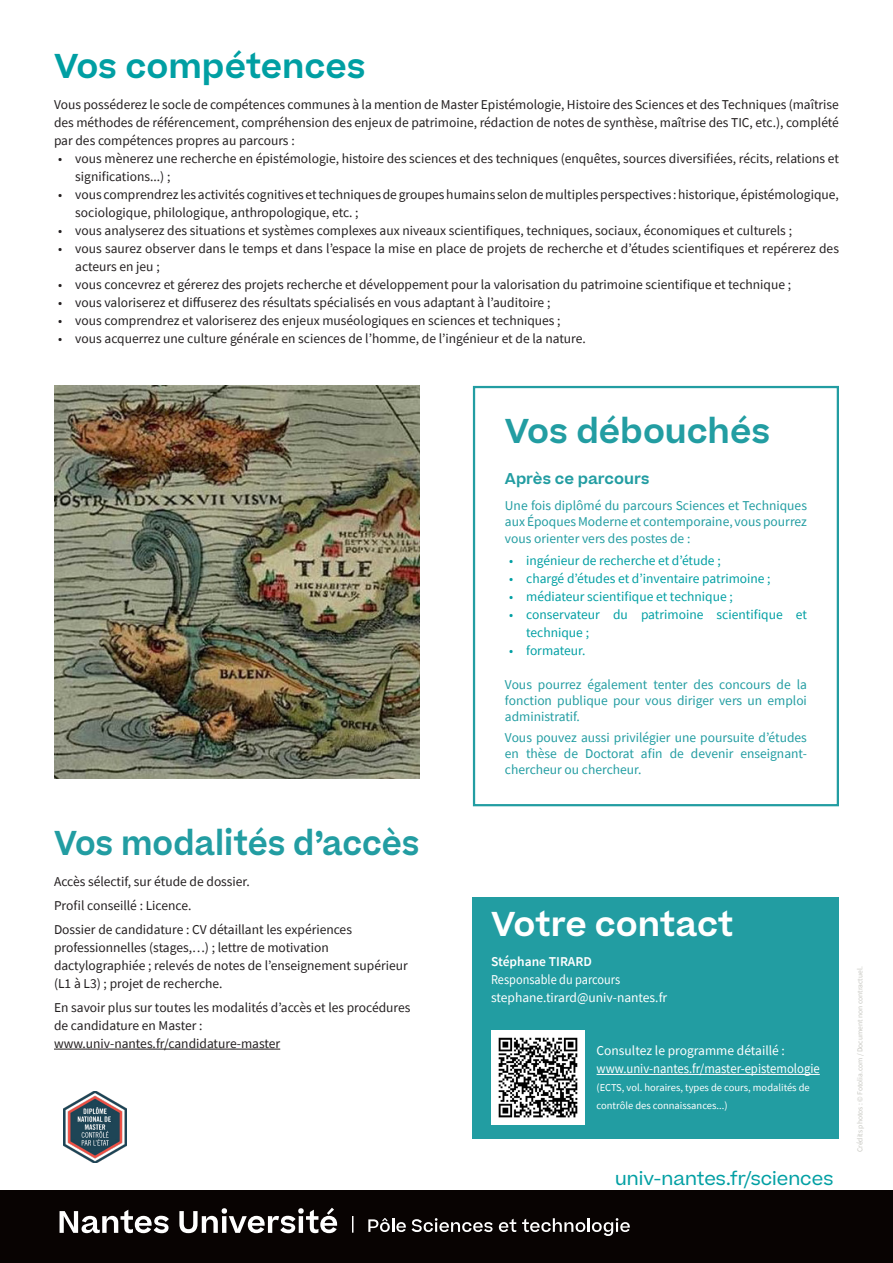
<style>
.page{position:relative;width:893px;height:1263px;background:#fff}
.page>*{position:absolute;margin:0;border:0;box-sizing:border-box;transform-origin:0 0}
.Titre{font:600 33px "Beatrice";color:#229da2;scale:.94 1}
.Titre-2{font:600 33px "Beatrice";color:#009fa3}
.titre_encart{font:600 33px "Beatrice";color:#229da2}
.Titre-3{font:600 33px "Beatrice";letter-spacing:-.005em;color:#fff}
.t1{font:18px "Beatrice";color:#009fa3}
.info_encart{font:600 15px "Beatrice";color:#229da2}
.t2{font:13.5px/18px "Source Sans Pro";color:#231f20}
.info_encart-2{font:13.5px/16.2px "Source Sans Pro";color:#229da2;text-align:justify}
.t3{font:13.5px/18px "Source Sans Pro";color:#009fa3}
.t4{font:13.5px "Source Sans Pro";color:#fff}
.t5{font:13.5px "Source Sans Pro";color:#fff;scale:.94 1}
.t6{font:13.5px "Source Sans Pro";color:#fff;scale:.91 1}
.t7{font:600 13.5px "Source Sans Pro";color:#fff}
.t8{font:10.5px/18px "Source Sans Pro";color:#fff}
.t9{font:7.5px "Source Sans Pro";color:#c7c7c1}
</style>
<div class="page">
<div style="left:473px;top:897px;width:366px;height:242px;background:#229da2"></div>
<div style="left:473px;top:386px;width:366px;height:420px;border:2px solid #229da2"></div>
<div style="left:0;top:1191px;width:893px;height:72px;background:#080302"></div>
<svg style="left:60px;top:1208px;width:277px;height:25px"></svg>
<hr style="left:54px;top:1049px;width:226px;height:1px;background:#231f20">
<hr style="left:597px;top:1074px;width:223px;height:1px;background:#fff">
<img style="left:491px;top:1031px;width:93px;height:93px">
<img style="left:54px;top:386px;width:366px;height:392px">
<svg style="left:368px;top:1218px;width:38px;height:14px"></svg>
<svg style="left:412px;top:1218px;width:81px;height:14px"></svg>
<svg style="left:499px;top:1219px;width:17px;height:13px"></svg>
<svg style="left:522px;top:1218px;width:108px;height:18px"></svg>
<svg style="left:352px;top:1216px;width:1px;height:17px"></svg>
<img style="left:64px;top:1091px;width:63px;height:72px">
<p class="Titre-2" style="left:54px;top:44px;width:313px">Vos compétences</p>
<p class="t2" style="left:54px;top:95px;width:786px;text-align:justify">Vous posséderez le socle de compétences communes à la mention de Master Epistémologie, Histoire des Sciences et des Techniques (maîtrise des méthodes de référencement, compréhension des enjeux de patrimoine, rédaction de notes de synthèse, maîtrise des TIC, etc.), complété par des compétences propres au parcours :</p>
<p class="t2" style="left:75px;top:149px;width:765px;text-indent:-17px">• vous mènerez une recherche en épistémologie, histoire des sciences et des techniques (enquêtes, sources diversifiées, récits, relations et significations...) ;</p>
<p class="t2" style="left:75px;top:185px;width:765px;text-indent:-17px">• vous comprendrez les activités cognitives et techniques de groupes humains selon de multiples perspectives : historique, épistémologique, sociologique, philologique, anthropologique, etc. ;</p>
<p class="t2" style="left:58px;top:221px;width:735px">• vous analyserez des situations et systèmes complexes aux niveaux scientifiques, techniques, sociaux, économiques et culturels ;</p>
<p class="t2" style="left:75px;top:239px;width:765px;text-indent:-17px">• vous saurez observer dans le temps et dans l’espace la mise en place de projets de recherche et d’études scientifiques et repérerez des acteurs en jeu ;</p>
<p class="t2" style="left:58px;top:275px;width:734px">• vous concevrez et gérerez des projets recherche et développement pour la valorisation du patrimoine scientifique et technique ;</p>
<p class="t2" style="left:58px;top:293px;width:494px">• vous valoriserez et diffuserez des résultats spécialisés en vous adaptant à l’auditoire ;</p>
<p class="t2" style="left:58px;top:311px;width:504px">• vous comprendrez et valoriserez des enjeux muséologiques en sciences et techniques ;</p>
<p class="t2" style="left:58px;top:329px;width:529px">• vous acquerrez une culture générale en sciences de l’homme, de l’ingénieur et de la nature.</p>
<p class="Titre" style="left:54px;top:821px;width:391px">Vos modalités d’accès</p>
<p class="t2" style="left:54px;top:872px;width:197px">Accès sélectif, sur étude de dossier.</p>
<p class="t2" style="left:54px;top:896px;width:139px">Profil conseillé : Licence.</p>
<p class="t2" style="left:54px;top:920px;width:355px">Dossier de candidature : CV détaillant les expériences professionnelles (stages,…) ; lettre de motivation dactylographiée ; relevés de notes de l’enseignement supérieur (L1 à L3) ; projet de recherche.</p>
<p class="t2" style="left:54px;top:998px;width:358px">En savoir plus sur toutes les modalités d’accès et les procédures de candidature en Master :</p>
<p class="t2" style="left:54px;top:1034px;width:228px">www.univ-nantes.fr/candidature-master</p>
<p class="titre_encart" style="left:505px;top:409px;width:267px">Vos débouchés</p>
<p class="info_encart" style="left:505px;top:468px;width:146px">Après ce parcours</p>
<p class="info_encart-2" style="left:505px;top:497px;width:304px">Une fois diplômé du parcours Sciences et Techniques aux Époques Moderne et contemporaine, vous pourrez vous orienter vers des postes de :</p>
<p class="t3" style="left:509px;top:551px;width:213px">• ingénieur de recherche et d’étude ;</p>
<p class="t3" style="left:509px;top:569px;width:263px">• chargé d’études et d’inventaire patrimoine ;</p>
<p class="t3" style="left:509px;top:587px;width:225px">• médiateur scientifique et technique ;</p>
<p class="t3" style="left:526px;top:605px;width:282px;text-indent:-17px">• conservateur du patrimoine scientifique et technique ;</p>
<p class="t3" style="left:509px;top:641px;width:78px">• formateur.</p>
<p class="info_encart-2" style="left:505px;top:676px;width:304px">Vous pourrez également tenter des concours de la fonction publique pour vous diriger vers un emploi administratif.</p>
<p class="info_encart-2" style="left:505px;top:729px;width:304px">Vous pouvez aussi privilégier une poursuite d’études en thèse de Doctorat afin de devenir enseignant&shy;chercheur ou chercheur.</p>
<p class="Titre-3" style="left:491px;top:901px;width:244px">Votre contact</p>
<p class="t7" style="left:491px;top:953px;width:102px">Stéphane TIRARD</p>
<p class="t6" style="left:491px;top:971px;width:143px">Responsable du parcours</p>
<p class="t4" style="left:491px;top:989px;width:178px">stephane.tirard@univ-nantes.fr</p>
<p class="t4" style="left:597px;top:1042px;width:190px">Consultez le programme détaillé :</p>
<p class="t5" style="left:597px;top:1060px;width:239px">www.univ-nantes.fr/master-epistemologie</p>
<p class="t8" style="left:597px;top:1079px;width:215px">(ECTS, vol. horaires, types de cours, modalités de contrôle des connaissances...)</p>
<p class="t1" style="left:615px;top:1167px;width:220px">univ-nantes.fr/sciences</p>
<p class="t9" style="left:855px;top:1152px;width:187px;rotate:-90deg">Crédits photos : © Fotolia.com / Document non contractuel.</p>
</div>
